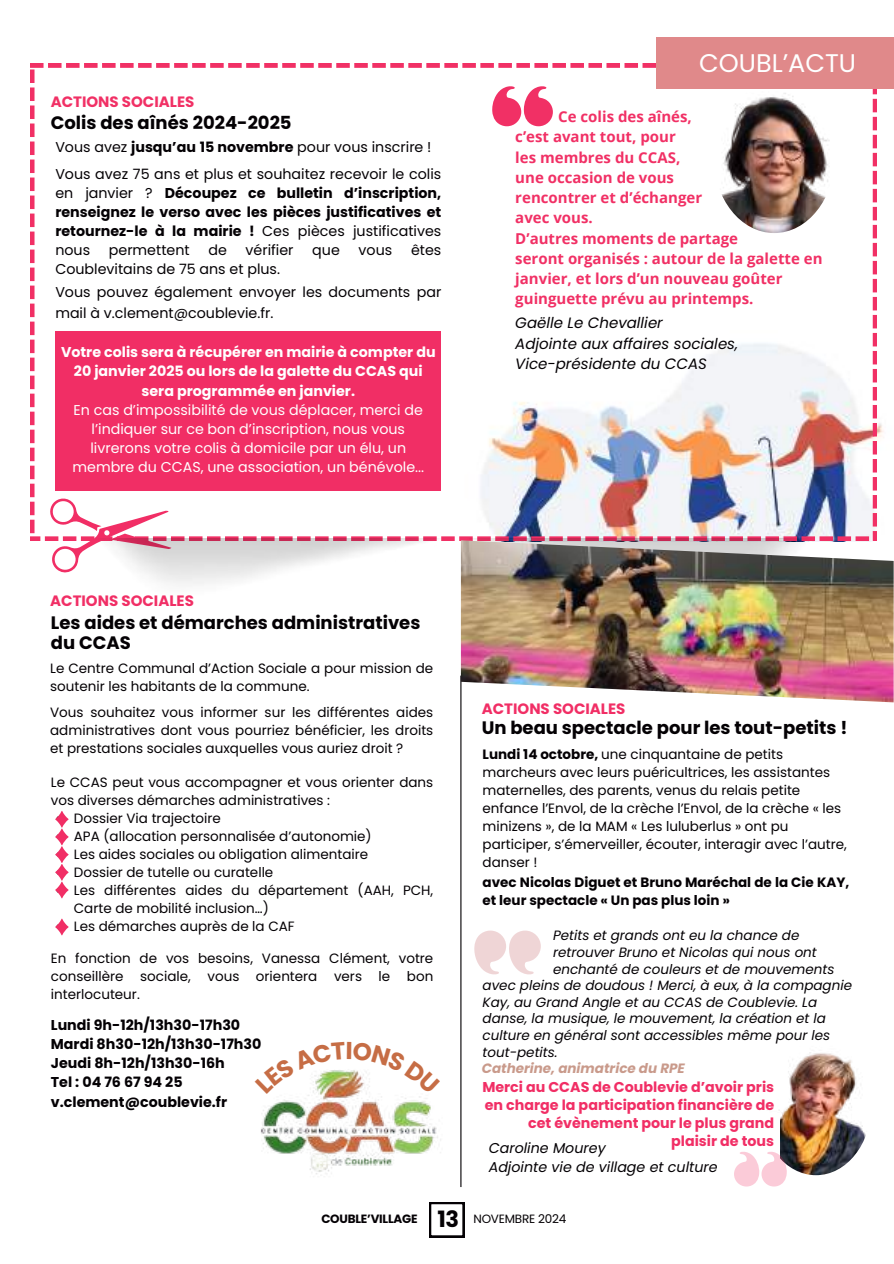
<style>
.page{position:relative;width:894px;height:1264px;background:#fff}
.page>*{position:absolute;margin:0;border:0;box-sizing:border-box;transform-origin:0 0}
.t1{font:25.5px "Poppins";color:#feffff}
.t2{font:700 22.5px "Poppins";color:#040104}
.t3{font:700 18px/20.2px "Poppins";color:#040104}
.t4{font:700 15px/20.2px "Open Sans";color:#f13065}
.t5{font:italic 15px/20.2px "Poppins";color:#040104}
.t6{font:700 15px "Poppins";color:#f12e65}
.t7{font:700 15px "Poppins";color:#f13065}
.t8{font:700 14.25px/19px "Poppins";color:#040104;text-align:justify}
.t9{font:14.25px/21.3px "Poppins";color:#040104}
.t10{font:14.25px/19.2px "Poppins";color:#fff;text-align:center}
.t11{font:700 14.25px/18px "Poppins";color:#f12e65;text-align:right}
.t12{font:700 14.25px/19.2px "Poppins";color:#fff;text-align:center}
.t13{font:italic 14.25px/19.2px "Poppins";color:#040104}
.t14{font:13.5px/18px "Poppins";color:#040104}
.t15{font:italic 13.5px/16.8px "Poppins";color:#040104}
.t16{font:700 13.5px/18px "Poppins";color:#040104}
.t17{font:italic 700 13.5px "Poppins";color:#c99a8b}
.t18{font:700 12px "Poppins";letter-spacing:-.02em;color:#040104}
.t19{font:12px "Poppins";letter-spacing:-.02em;color:#040104}
.s1{font-weight:700}
.s2{font-weight:400}
</style>
<div class="page">
<svg style="left:429px;top:1202px;width:35px;height:35px"></svg>
<svg style="left:30px;top:63px;width:846px;height:477px"></svg>
<img style="left:713px;top:80px;width:121px;height:153px;border-radius:50%">
<svg style="left:491px;top:86px;width:61px;height:40px"></svg>
<svg style="left:50px;top:498px;width:121px;height:75px"></svg>
<svg style="left:55px;top:811px;width:14px;height:87px"></svg>
<svg style="left:55px;top:918px;width:14px;height:17px"></svg>
<hr style="left:460px;top:675px;width:1px;height:511px;background:#040104">
<img style="left:96px;top:539px;width:714px;height:61px">
<svg style="left:474px;top:930px;width:66px;height:44px"></svg>
<img style="left:760px;top:1035px;width:111px;height:140px;border-radius:50%">
<div style="left:549px;top:1113px;width:230px;height:48px;background:#fff"></div>
<img style="left:461px;top:540px;width:432px;height:162px">
<img style="left:260px;top:1094px;width:181px;height:80px">
<div style="left:55px;top:331px;width:386px;height:159px;background:#f12e65"></div>
<div style="left:656px;top:37px;width:237px;height:52px;background:#e0898a"></div>
<svg style="left:734px;top:1151px;width:52px;height:35px"></svg>
<svg style="left:313px;top:1070px;width:57px;height:24px"></svg>
<h1 class="t1" style="left:698px;top:48px;width:158px">COUBL’ACTU</h1>
<p class="t7" style="left:51px;top:93px;width:145px">ACTIONS SOCIALES</p>
<h3 class="t3" style="left:51px;top:113px;width:242px">Colis des aînés 2024-2025</h3>
<p class="t4" style="left:515px;top:106px;width:309px;text-indent:43px">Ce colis des aînés,<br>c’est avant tout, pour<br>les membres du CCAS,<br>une occasion de vous<br>rencontrer et d’échanger<br>avec vous.<br>D’autres moments de partage<br>seront organisés : autour de la galette en janvier, et lors d’un nouveau goûter guinguette prévu au printemps.</p>
<p class="t9" style="left:55px;top:134px;width:387px;line-height:26.5px">Vous avez <span class="s1">jusqu’au 15 novembre</span> pour vous inscrire !<br>Vous avez 75 ans et plus et souhaitez recevoir le colis</p>
<p class="t8" style="left:55px;top:183px;width:387px"><span class="s2">en janvier ?</span> Découpez ce bulletin d’inscription, renseignez le verso avec les pièces justificatives et retournez-le à la mairie ! <span class="s2">Ces pièces justificatives nous</span></p>
<p class="t9" style="left:109px;top:240px;width:82px">permettent</p>
<p class="t9" style="left:208px;top:240px;width:20px">de</p>
<p class="t9" style="left:245px;top:240px;width:49px">vérifier</p>
<p class="t9" style="left:312px;top:240px;width:29px">que</p>
<p class="t9" style="left:358px;top:240px;width:35px">vous</p>
<p class="t9" style="left:411px;top:240px;width:32px">êtes</p>
<p class="t9" style="left:55px;top:259px;width:226px">Coublevitains de 75 ans et plus.</p>
<p class="t9" style="left:55px;top:281px;width:387px">Vous pouvez également envoyer les documents par mail à v.clement@coublevie.fr.</p>
<p class="t5" style="left:515px;top:313px;width:224px">Gaëlle Le Chevallier<br>Adjointe aux affaires sociales,<br>Vice-présidente du CCAS</p>
<p class="t12" style="left:61px;top:343px;width:376px">Votre colis sera à récupérer en mairie à compter du<br>20 janvier 2025 ou lors de la galette du CCAS qui sera programmée en janvier.</p>
<p class="t10" style="left:72px;top:400px;width:353px">En cas d’impossibilité de vous déplacer, merci de l’indiquer sur ce bon d’inscription, nous vous livrerons votre colis à domicile par un élu, un membre du CCAS, une association, un bénévole...</p>
<p class="t6" style="left:50px;top:592px;width:145px">ACTIONS SOCIALES</p>
<h3 class="t3" style="left:51px;top:613px;width:371px">Les aides et démarches administratives du CCAS</h3>
<p class="t14" style="left:50px;top:659px;width:384px">Le Centre Communal d’Action Sociale a pour mission de soutenir les habitants de la commune.</p>
<p class="t14" style="left:50px;top:703px;width:384px;text-align:justify">Vous souhaitez vous informer sur les différentes aides administratives dont vous pourriez bénéficier, les droits et prestations sociales auxquelles vous auriez droit ?</p>
<p class="t14" style="left:51px;top:773px;width:384px">Le CCAS peut vous accompagner et vous orienter dans</p>
<p class="t14" style="left:51px;top:791px;width:281px">vos diverses démarches administratives :</p>
<p class="t14" style="left:74px;top:809px;width:149px">Dossier Via trajectoire</p>
<p class="t14" style="left:74px;top:827px;width:299px">APA (allocation personnalisée d’autonomie)</p>
<p class="t14" style="left:74px;top:845px;width:296px">Les aides sociales ou obligation alimentaire</p>
<p class="t14" style="left:74px;top:863px;width:201px">Dossier de tutelle ou curatelle</p>
<p class="t14" style="left:74px;top:881px;width:361px">Les différentes aides du département (AAH, PCH,</p>
<p class="t14" style="left:74px;top:899px;width:196px">Carte de mobilité inclusion…)</p>
<p class="t14" style="left:74px;top:917px;width:222px">Les démarches auprès de la CAF</p>
<p class="t14" style="left:51px;top:949px;width:384px;text-align:justify">En fonction de vos besoins, Vanessa Clément, votre conseillère sociale, vous orientera vers le bon interlocuteur.</p>
<p class="t8" style="left:51px;top:1015px;width:212px;text-align:left">Lundi 9h-12h/13h30-17h30<br>Mardi 8h30-12h/13h30-17h30<br>Jeudi 8h-12h/13h30-16h<br>Tel : 04 76 67 94 25 v.clement@coublevie.fr</p>
<p class="t18" style="left:321px;top:1212px;width:98px">COUBLE’VILLAGE</p>
<h2 class="t2" style="left:437px;top:1206px;width:23px">13</h2>
<p class="t6" style="left:481px;top:700px;width:145px">ACTIONS SOCIALES</p>
<h3 class="t3" style="left:481px;top:717px;width:367px">Un beau spectacle pour les tout-petits !</h3>
<p class="t14" style="left:482px;top:745px;width:365px"><span class="s1">Lundi 14 octobre,</span> une cinquantaine de petits marcheurs avec leurs puéricultrices, les assistantes maternelles, des parents, venus du relais petite enfance l’Envol, de la crèche l’Envol, de la crèche « les minizens », de la MAM « Les luluberlus » ont pu participer, s’émerveiller, écouter, interagir avec l’autre, danser !</p>
<p class="t16" style="left:482px;top:873px;width:368px">avec Nicolas Diguet et Bruno Maréchal de la Cie KAY, et leur spectacle « Un pas plus loin »</p>
<p class="t15" style="left:553px;top:926px;width:283px">Petits et grands ont eu la chance de retrouver Bruno et Nicolas qui nous ont enchanté de couleurs et de mouvements</p>
<p class="t15" style="left:482px;top:976px;width:371px">avec pleins de doudous ! Merci, à eux, à la compagnie Kay, au Grand Angle et au CCAS de Coublevie. La danse, la musique, le mouvement, la création et la culture en général sont accessibles même pour les tout-petits.</p>
<p class="t17" style="left:481px;top:1060px;width:205px">Catherine, animatrice du RPE</p>
<p class="t11" style="left:482px;top:1078px;width:293px">Merci au CCAS de Coublevie d’avoir pris en charge la participation financière de cet évènement pour le plus grand plaisir de tous</p>
<p class="t13" style="left:488px;top:1138px;width:230px">Caroline Mourey<br>Adjointe vie de village et culture</p>
<p class="t19" style="left:473px;top:1212px;width:94px">NOVEMBRE 2024</p>
</div>
